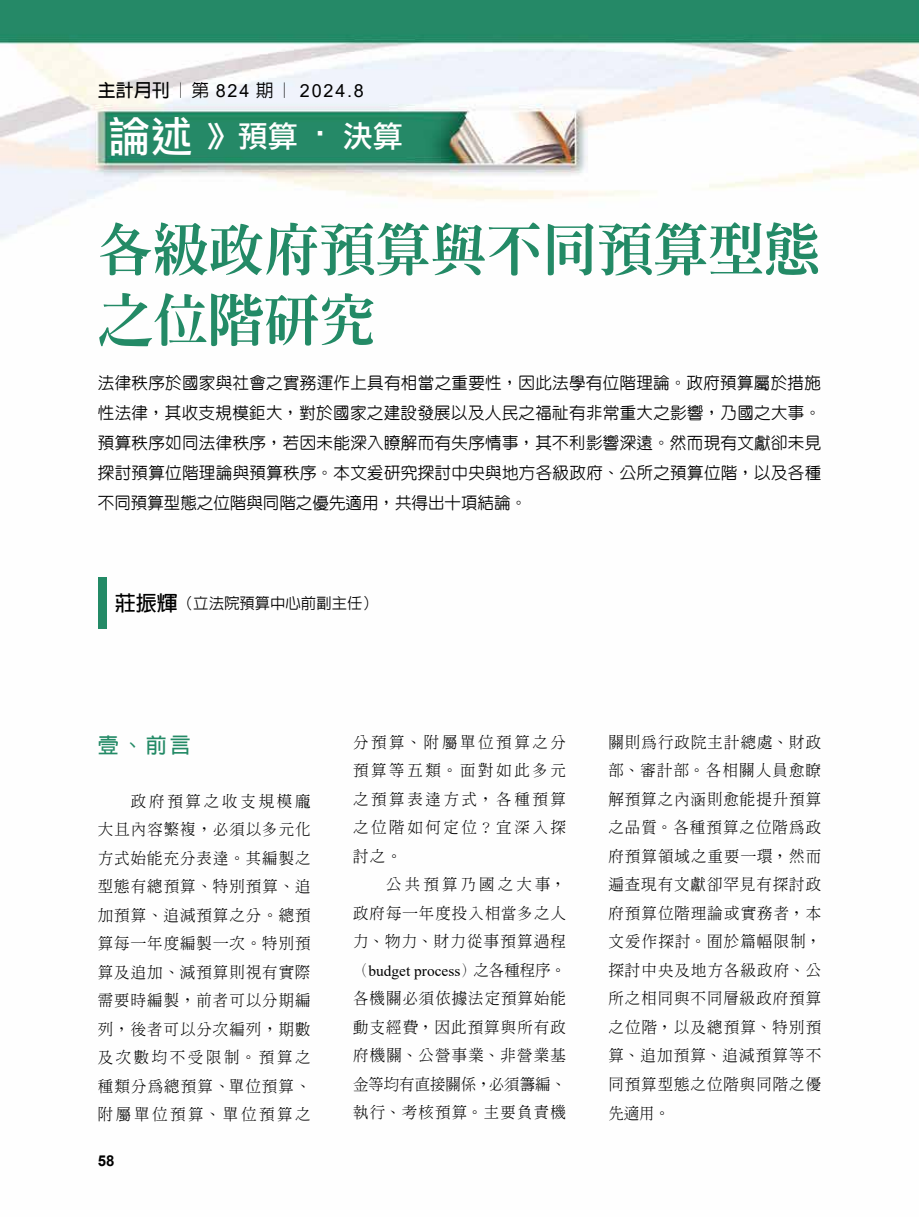
<style>
.page{position:relative;width:919px;height:1217px;background:#fff}
.page>*{position:absolute;margin:0;border:0;box-sizing:border-box;transform-origin:0 0}
.t1{font:800 55.5px/70.5px "Inn Ming";color:#238a66}
.t2{font:30px "DF Li Hei Md WIN BF";color:#fff}
.t3{font:700 21px "Lin Gothic";color:#238a66}
.t4{font:18px "Arial";letter-spacing:.1em;color:#000}
.t5{font:500 16.5px/30px "Yen Round";color:#000;text-align:justify}
.t6{font:300 15.3px/28.5px "Inn Ming";letter-spacing:.085em;color:#000;text-align:justify}
.t7{font:15.3px "Times New Roman";color:#000}
.t8{font:500 15.3px "Lin Gothic";color:#000}
.t9{font:700 15px "Arial";color:#000}
.s1{font-family:"Lin Gothic";font-weight:700}
.s2{font-family:"Lin Gothic";font-weight:500}
.s3{font-size:42px}
.s4{font-weight:700;font-size:21px}
.s5{font-family:"Inn Ming";font-weight:300}
</style>
<div class="page">
<img style="left:0;top:0;width:918px;height:629px">
<div style="left:98px;top:577px;width:8px;height:51px;background:#238a66"></div>
<p class="t4" style="left:98px;top:78px;width:267px"><span class="s1">主計月刊</span><span class="s2">︱第</span> 824 <span class="s2">期︱</span> 2024.8</p>
<h2 class="t2" style="left:109px;top:121px;width:296px"><span class="s3">論述</span> 》預算 ‧ 決算</h2>
<h1 class="t1" style="left:98px;top:214px;width:723px">各級政府預算與不同預算型態之位階研究</h1>
<p class="t5" style="left:98px;top:367px;width:725px">法律秩序於國家與社會之實務運作上具有相當之重要性，因此法學有位階理論。政府預算屬於措施性法律，其收支規模鉅大，對於國家之建設發展以及人民之福祉有非常重大之影響，乃國之大事。預算秩序如同法律秩序，若因未能深入瞭解而有失序情事，其不利影響深遠。然而現有文獻卻未見探討預算位階理論與預算秩序。本文爰研究探討中央與地方各級政府、公所之預算位階，以及各種不同預算型態之位階與同階之優先適用，共得出十項結論。</p>
<p class="t8" style="left:115px;top:595px;width:264px"><span class="s4">莊振輝</span>（立法院預算中心前副主任）</p>
<h3 class="t3" style="left:98px;top:733px;width:94px">壹、前言</h3>
<p class="t6" style="left:98px;top:786px;width:214px;text-indent:33px">政府預算之收支規模龐大且內容繁複，必須以多元化方式始能充分表達。其編製之型態有總預算、特別預算、追加預算、追減預算之分。總預算每一年度編製一次。特別預算及追加、減預算則視有實際需要時編製，前者可以分期編列，後者可以分次編列，期數及次數均不受限制。預算之種類分為總預算、單位預算、附屬單位預算、單位預算之</p>
<p class="t9" style="left:98px;top:1149px;width:18px">58</p>
<p class="t6" style="left:353px;top:727px;width:214px">分預算、附屬單位預算之分預算等五類。面對如此多元之預算表達方式，各種預算之位階如何定位？宜深入探討之。</p>
<p class="t6" style="left:353px;top:869px;width:214px;text-indent:33px">公共預算乃國之大事，政府每一年度投入相當多之人力、物力、財力從事預算過程</p>
<p class="t7" style="left:353px;top:959px;width:214px"><span class="s5">（</span>budget process<span class="s5">）之各種程序。</span></p>
<p class="t6" style="left:353px;top:983px;width:214px">各機關必須依據法定預算始能動支經費，因此預算與所有政府機關、公營事業、非營業基金等均有直接關係，必須籌編、執行、考核預算。主要負責機</p>
<p class="t6" style="left:608px;top:727px;width:214px">關則為行政院主計總處、財政部、審計部。各相關人員愈瞭解預算之內涵則愈能提升預算之品質。各種預算之位階為政府預算領域之重要一環，然而遍查現有文獻卻罕見有探討政府預算位階理論或實務者，本文爰作探討。囿於篇幅限制，探討中央及地方各級政府、公所之相同與不同層級政府預算之位階，以及總預算、特別預算、追加預算、追減預算等不同預算型態之位階與同階之優先適用。</p>
</div>
